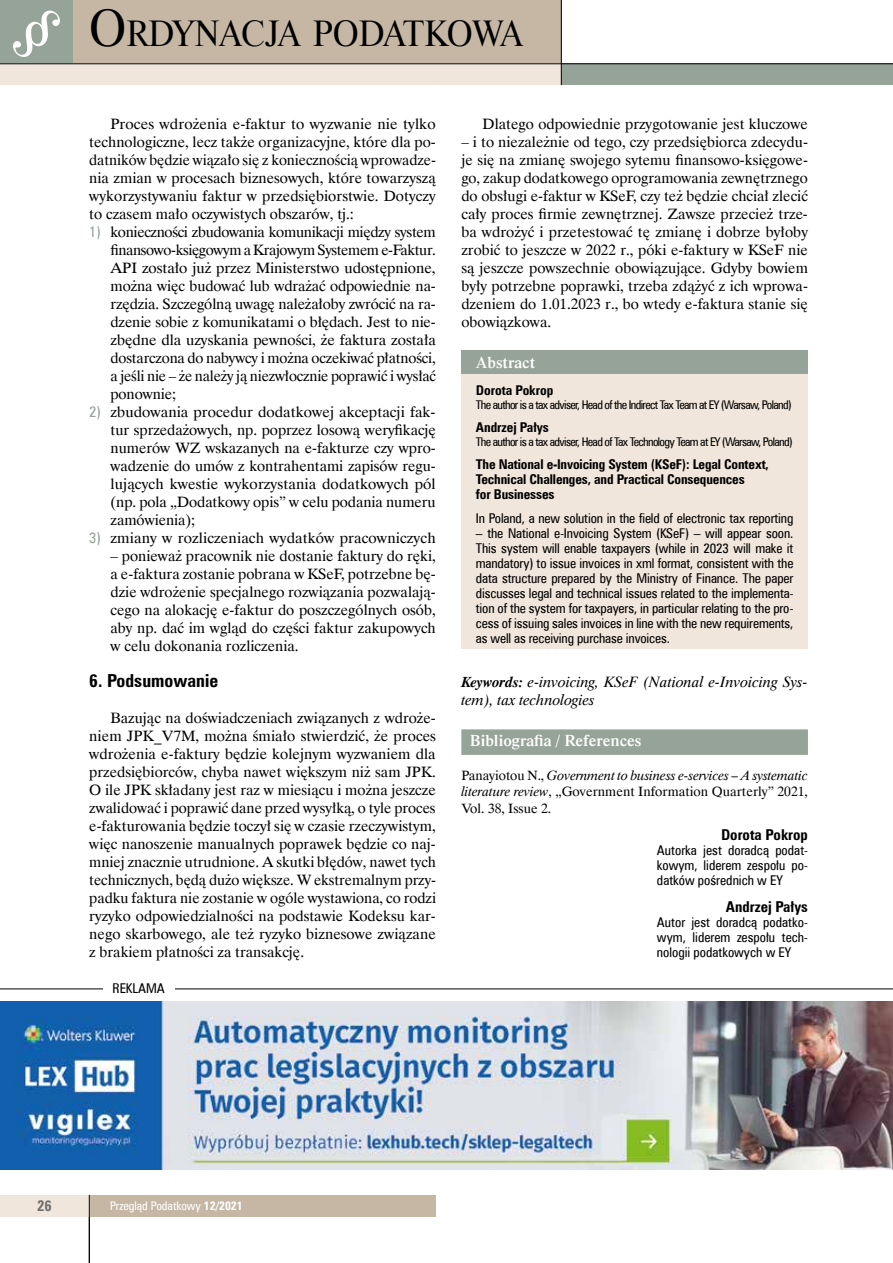
<style>
.page{position:relative;width:893px;height:1263px;background:#fff}
.page>*{position:absolute;margin:0;border:0;box-sizing:border-box;transform-origin:0 0}
.t1{font:34.65px "Dutch 801 Hd EU";letter-spacing:-.03em;color:#000;scale:.96 1}
.t2{font:700 18px "Zurich Cn EU";color:#000}
.t3{font:16.5px "Dutch 801 Se Bd EU";color:#fff}
.t4{font:15px/18px "Dutch 801 EU Normal";color:#000;text-align:justify}
.t5{font:15px/18px "Dutch 801 EU Italic";color:#000}
.t6{font:700 15px "Zurich Cn EU";color:#000}
.t7{font:700 15px "Zurich Cn EU";color:#6f6f6e}
.t8{font:13.5px/15px "Zurich Cn EU";letter-spacing:-.01em;color:#000;text-align:justify}
.t9{font:700 13.5px/15px "Zurich Cn EU";letter-spacing:-.01em;color:#000}
.t10{font:13.5px/16.5px "Dutch 801 EU Normal";color:#000}
.t11{font:13.5px "Dutch 801 EU Italic";letter-spacing:-.005em;color:#000}
.t12{font:12px "Zurich Cn EU";letter-spacing:-.055em;color:#000}
.t13{font:12px "Zurich Cn EU";color:#fff}
.t14{font:700 12px "Zurich Cn EU";color:#fff}
.s1{font-size:49.5px}
.s2{font-family:"Zurich Cn EU";color:#96a398}
.s3{font-family:"Dutch 801 EU Bold";font-style:italic}
.s4{font-family:"Dutch 801 EU Normal"}
.s5{font-family:"Dutch 801 EU Italic"}
.s6{font-weight:700}
</style>
<div class="page">
<div style="left:72px;top:0;width:489px;height:64px;background:#c6b7a4"></div>
<div style="left:561px;top:64px;width:332px;height:21px;background:#96a398"></div>
<div style="left:0;top:0;width:72px;height:64px;background:#96a398"></div>
<svg style="left:13px;top:11px;width:47px;height:46px"></svg>
<div style="left:0;top:64px;width:561px;height:21px;background:#f0e6db"></div>
<hr style="left:0;top:63px;width:893px;height:1px;background:#000">
<hr style="left:561px;top:0;width:1px;height:85px;background:#000">
<div style="left:89px;top:1195px;width:347px;height:21px;background:#c6b7a4"></div>
<div style="left:0;top:1195px;width:89px;height:21px;background:#f0e6db"></div>
<hr style="left:89px;top:1195px;width:1px;height:68px;background:#000">
<div style="left:461px;top:729px;width:347px;height:26px;background:#96a398"></div>
<div style="left:461px;top:351px;width:347px;height:23px;background:#96a398"></div>
<div style="left:461px;top:374px;width:347px;height:275px;background:#f0e6db"></div>
<hr style="left:0;top:988px;width:893px;height:1px;background:#000">
<div style="left:103px;top:983px;width:71px;height:11px;background:#fff"></div>
<img style="left:0;top:1001px;width:893px;height:168px">
<h1 class="t1" style="left:89px;top:13px;width:453px"><span class="s1">O</span>RDYNACJA PODATKOWA</h1>
<p class="t4" style="left:89px;top:115px;width:348px;text-indent:21px">Proces wdrożenia e-faktur to wyzwanie nie tylko technologiczne, lecz także organizacyjne, które dla po&shy;datników będzie wiązało się z koniecznością wprowadze&shy;nia zmian w procesach biznesowych, które towarzyszą wykorzystywaniu faktur w przedsiębiorstwie. Dotyczy to czasem mało oczywistych obszarów, tj.:</p>
<p class="t4" style="left:111px;top:223px;width:327px;text-indent:-21px"><span class="s2">1)</span> konieczności zbudowania komunikacji między system finansowo-księgowym a Krajowym Systemem e-Faktur.<br>API zostało już przez Ministerstwo udostępnione, można więc budować lub wdrażać odpowiednie na&shy;rzędzia. Szczególną uwagę należałoby zwrócić na ra&shy;dzenie sobie z komunikatami o błędach. Jest to nie&shy;zbędne dla uzyskania pewności, że faktura została dostarczona do nabywcy i można oczekiwać płatności, a jeśli nie – że należy ją niezwłocznie poprawić i wysłać ponownie;</p>
<p class="t4" style="left:111px;top:403px;width:327px;text-indent:-21px"><span class="s2">2)</span> zbudowania procedur dodatkowej akceptacji fak&shy;tur sprzedażowych, np. poprzez losową weryfikację numerów WZ wskazanych na e-fakturze czy wpro&shy;wadzenie do umów z kontrahentami zapisów regu&shy;lujących kwestie wykorzystania dodatkowych pól (np. pola „Dodatkowy opis” w celu podania numeru zamówienia);</p>
<p class="t4" style="left:89px;top:529px;width:348px"><span class="s2">3)</span> zmiany w rozliczeniach wydatków pracowniczych</p>
<p class="t4" style="left:111px;top:547px;width:327px">– ponieważ pracownik nie dostanie faktury do ręki, a e-faktura zostanie pobrana w KSeF, potrzebne bę&shy;dzie wdrożenie specjalnego rozwiązania pozwalają&shy;cego na alokację e-faktur do poszczególnych osób, aby np. dać im wgląd do części faktur zakupowych w celu dokonania rozliczenia.</p>
<p class="t2" style="left:89px;top:669px;width:130px">6. Podsumowanie</p>
<p class="t4" style="left:89px;top:709px;width:348px;text-indent:21px">Bazując na doświadczeniach związanych z wdroże&shy;niem JPK_V7M, można śmiało stwierdzić, że proces wdrożenia e-faktury będzie kolejnym wyzwaniem dla przedsiębiorców, chyba nawet większym niż sam JPK.<br>O ile JPK składany jest raz w miesiącu i można jeszcze zwalidować i poprawić dane przed wysyłką, o tyle proces e-fakturowania będzie toczył się w czasie rzeczywistym, więc nanoszenie manualnych poprawek będzie co naj&shy;mniej znacznie utrudnione. A skutki błędów, nawet tych technicznych, będą dużo większe. W ekstremalnym przy&shy;padku faktura nie zostanie w ogóle wystawiona, co rodzi ryzyko odpowiedzialności na podstawie Kodeksu kar&shy;nego skarbowego, ale też ryzyko biznesowe związane z brakiem płatności za transakcję.</p>
<p class="t8" style="left:112px;top:981px;width:54px">REKLAMA</p>
<p class="t4" style="left:483px;top:115px;width:327px">Dlatego odpowiednie przygotowanie jest kluczowe</p>
<p class="t4" style="left:461px;top:133px;width:348px">– i to niezależnie od tego, czy przedsiębiorca zdecydu&shy;je się na zmianę swojego sytemu finansowo-księgowe&shy;go, zakup dodatkowego oprogramowania zewnętrznego do obsługi e-faktur w KSeF, czy też będzie chciał zlecić cały proces firmie zewnętrznej. Zawsze przecież trze&shy;ba wdrożyć i przetestować tę zmianę i dobrze byłoby zrobić to jeszcze w 2022 r., póki e-faktury w KSeF nie są jeszcze powszechnie obowiązujące. Gdyby bowiem były potrzebne poprawki, trzeba zdążyć z ich wprowa&shy;dzeniem do 1.01.2023 r., bo wtedy e-faktura stanie się obowiązkowa.</p>
<p class="t3" style="left:476px;top:352px;width:61px">Abstract</p>
<p class="t9" style="left:476px;top:383px;width:79px">Dorota Pokrop</p>
<p class="t12" style="left:476px;top:397px;width:317px">The author is a tax adviser, Head of the Indirect Tax Team at EY (Warsaw, Poland)</p>
<p class="t9" style="left:476px;top:420px;width:74px">Andrzej Pałys</p>
<p class="t12" style="left:476px;top:434px;width:318px">The author is a tax adviser, Head of Tax Technology Team at EY (Warsaw, Poland)</p>
<p class="t9" style="left:476px;top:457px;width:295px">The National e-Invoicing System (KSeF): Legal Context,<br>Technical Challenges, and Practical Consequences<br>for Businesses</p>
<p class="t8" style="left:476px;top:510px;width:319px">In Poland, a new solution in the field of electronic tax reporting</p>
<p class="t8" style="left:476px;top:525px;width:319px">– the National e-Invoicing System (KSeF) – will appear soon.<br>This system will enable taxpayers (while in 2023 will make it mandatory) to issue invoices in xml format, consistent with the data structure prepared by the Ministry of Finance. The paper discusses legal and technical issues related to the implementa&shy;tion of the system for taxpayers, in particular relating to the pro&shy;cess of issuing sales invoices in line with the new requirements, as well as receiving purchase invoices.</p>
<p class="t5" style="left:461px;top:673px;width:348px"><span class="s3">Keywords:</span> e-invoicing, KSeF (National e-Invoicing Sys&shy;tem), tax technologies</p>
<p class="t3" style="left:470px;top:730px;width:173px">Bibliografia / References</p>
<p class="t11" style="left:461px;top:767px;width:348px"><span class="s4">Panayiotou N.,</span> Government to business e-services – A systematic</p>
<p class="t10" style="left:461px;top:784px;width:348px"><span class="s5">literature review</span>, „Government Information Quarterly” 2021,<br>Vol. 38, Issue 2.</p>
<p class="t6" style="left:721px;top:825px;width:88px">Dorota Pokrop</p>
<p class="t8" style="left:657px;top:842px;width:152px">Autorka jest doradcą podat&shy;kowym, liderem zespołu po&shy;datków pośrednich w EY</p>
<p class="t6" style="left:726px;top:897px;width:83px">Andrzej Pałys</p>
<p class="t8" style="left:657px;top:914px;width:152px">Autor jest doradcą podatko&shy;wym, liderem zespołu tech&shy;nologii podatkowych w EY</p>
<p class="t7" style="left:37px;top:1197px;width:16px">26</p>
<p class="t13" style="left:110px;top:1198px;width:128px">Przegląd Podatkowy <span class="s6">4/2018</span></p>
<p class="t14" style="left:204px;top:1198px;width:40px">12/2021</p>
</div>
